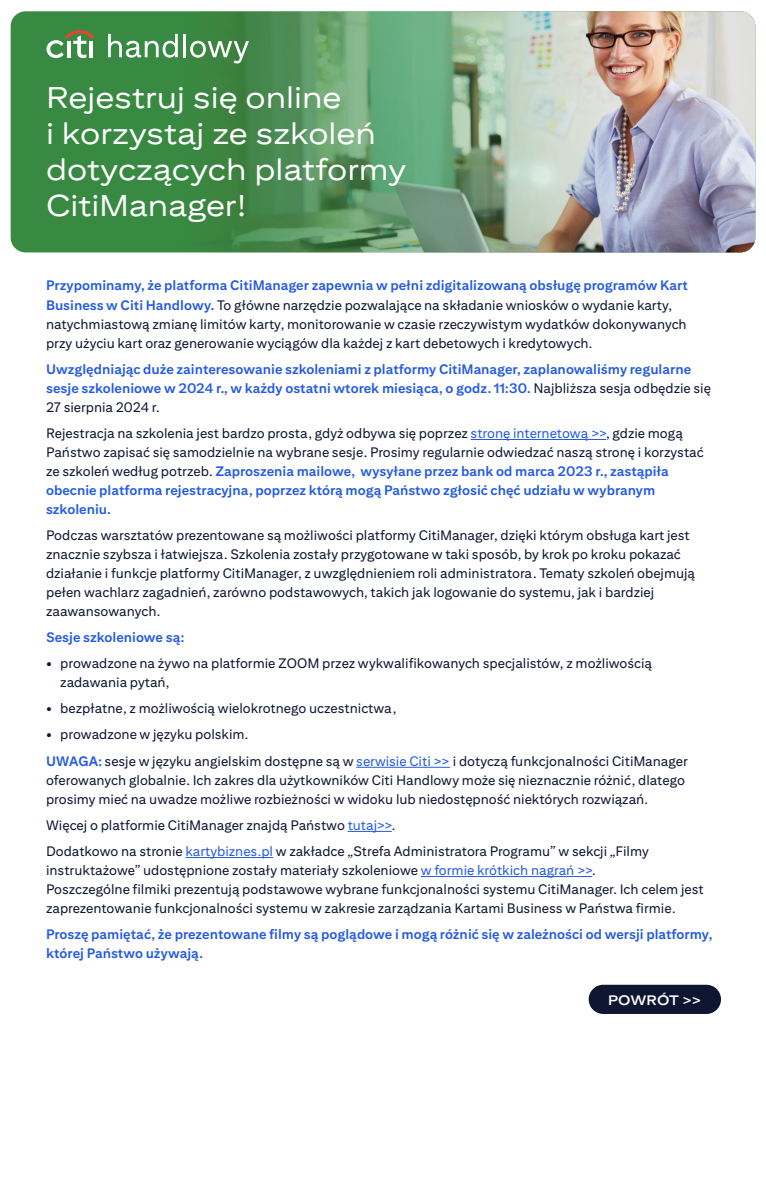
<style>
.page{position:relative;width:766px;height:1186px;background:#fff}
.page>*{position:absolute;margin:0;border:0;box-sizing:border-box;transform-origin:0 0}
.t1{font:30px/36px "Citi Sans Display";color:#fff}
.t2{font:13.75px/19px "Citi Sans Text";color:#0f1632}
.t3{font:700 13.75px/19px "Citi Sans Text";color:#255be3}
.t4{font:700 13.75px "Citi Sans Display";letter-spacing:-.005em;color:#fff}
.s1{font-weight:700;color:#255be3}
.s2{font-weight:400;color:#0f1632}
.s3{color:#255be3}
.s4{font-weight:700}
</style>
<div class="page">
<div style="left:11px;top:11px;width:744px;height:241px;background:#388a42;border-radius:15px"></div>
<img style="left:182px;top:11px;width:573px;height:241px">
<div style="left:588px;top:984px;width:132px;height:29px;background:#0f1632;border-radius:15px"></div>
<svg style="left:46px;top:30px;width:49px;height:28px"></svg>
<svg style="left:108px;top:34px;width:70px;height:24px"></svg>
<hr style="left:183px;top:34px;width:3px;height:23px;background:#fff">
<svg style="left:190px;top:41px;width:59px;height:22px"></svg>
<hr style="left:470px;top:439px;width:136px;height:1px;background:#255be3">
<hr style="left:356px;top:766px;width:94px;height:1px;background:#255be3">
<hr style="left:347px;top:830px;width:44px;height:1px;background:#255be3">
<hr style="left:185px;top:856px;width:88px;height:1px;background:#255be3">
<hr style="left:420px;top:875px;width:172px;height:1px;background:#255be3">
<h1 class="t1" style="left:46px;top:79px;width:361px">Rejestruj się online<br>i korzystaj ze szkoleń dotyczących platformy<br>CitiManager!</h1>
<p class="t2" style="left:46px;top:276px;width:643px"><span class="s1">Przypominamy, że platforma CitiManager zapewnia w pełni zdigitalizowaną obsługę programów Kart Business w Citi Handlowy.</span> To główne narzędzie pozwalające na składanie wniosków o wydanie karty, natychmiastową zmianę limitów karty, monitorowanie w czasie rzeczywistym wydatków dokonywanych przy użyciu kart oraz generowanie wyciągów dla każdej z kart debetowych i kredytowych.</p>
<p class="t3" style="left:46px;top:359px;width:666px">Uwzględniając duże zainteresowanie szkoleniami z platformy CitiManager, zaplanowaliśmy regularne sesje szkoleniowe w 2024 r., w każdy ostatni wtorek miesiąca, o godz. 11:30. <span class="s2">Najbliższa sesja odbędzie się<br>27 sierpnia 2024 r.</span></p>
<p class="t2" style="left:46px;top:423px;width:659px">Rejestracja na szkolenia jest bardzo prosta, gdyż odbywa się poprzez <span class="s3">stronę internetową &gt;&gt;</span>, gdzie mogą Państwo zapisać się samodzielnie na wybrane sesje. Prosimy regularnie odwiedzać naszą stronę i korzystać ze szkoleń według potrzeb. <span class="s1">Zaproszenia mailowe, wysyłane przez bank od marca 2023 r., zastąpiła obecnie platforma rejestracyjna, poprzez którą mogą Państwo zgłosić chęć udziału w wybranym szkoleniu.</span></p>
<p class="t2" style="left:46px;top:525px;width:650px">Podczas warsztatów prezentowane są możliwości platformy CitiManager, dzięki którym obsługa kart jest znacznie szybsza i łatwiejsza. Szkolenia zostały przygotowane w taki sposób, by krok po kroku pokazać działanie i funkcje platformy CitiManager, z uwzględnieniem roli administratora. Tematy szkoleń obejmują pełen wachlarz zagadnień, zarówno podstawowych, takich jak logowanie do systemu, jak i bardziej zaawansowanych.</p>
<p class="t3" style="left:46px;top:627px;width:140px">Sesje szkoleniowe są:</p>
<p class="t2" style="left:60px;top:653px;width:593px;text-indent:-14px"><span class="s4">•</span> prowadzone na żywo na platformie ZOOM przez wykwalifikowanych specjalistów, z możliwością zadawania pytań,</p>
<p class="t2" style="left:46px;top:698px;width:351px"><span class="s4">•</span> bezpłatne, z możliwością wielokrotnego uczestnictwa,</p>
<p class="t2" style="left:46px;top:721px;width:643px;line-height:26.1px"><span class="s4">•</span> prowadzone w języku polskim.<br><span class="s1">UWAGA:</span> sesje w języku angielskim dostępne są w <span class="s3">serwisie Citi &gt;&gt;</span> i dotyczą funkcjonalności CitiManager</p>
<p class="t2" style="left:46px;top:769px;width:640px">oferowanych globalnie. Ich zakres dla użytkowników Citi Handlowy może się nieznacznie różnić, dlatego prosimy mieć na uwadze możliwe rozbieżności w widoku lub niedostępność niektórych rozwiązań.</p>
<p class="t2" style="left:46px;top:811px;width:604px;line-height:26.1px">Więcej o platformie CitiManager znajdą Państwo <span class="s3">tutaj&gt;&gt;</span>.<br>Dodatkowo na stronie <span class="s3">kartybiznes.pl</span> w zakładce „Strefa Administratora Programu” w sekcji „Filmy</p>
<p class="t2" style="left:46px;top:860px;width:659px">instruktażowe” udostępnione zostały materiały szkoleniowe <span class="s3">w formie krótkich nagrań &gt;&gt;</span>.<br>Poszczególne filmiki prezentują podstawowe wybrane funkcjonalności systemu CitiManager. Ich celem jest zaprezentowanie funkcjonalności systemu w zakresie zarządzania Kartami Business w Państwa firmie.</p>
<p class="t3" style="left:46px;top:924px;width:667px">Proszę pamiętać, że prezentowane filmy są poglądowe i mogą różnić się w zależności od wersji platformy, której Państwo używają.</p>
<p class="t4" style="left:608px;top:991px;width:95px">POWRÓT &gt;&gt;</p>
</div>
